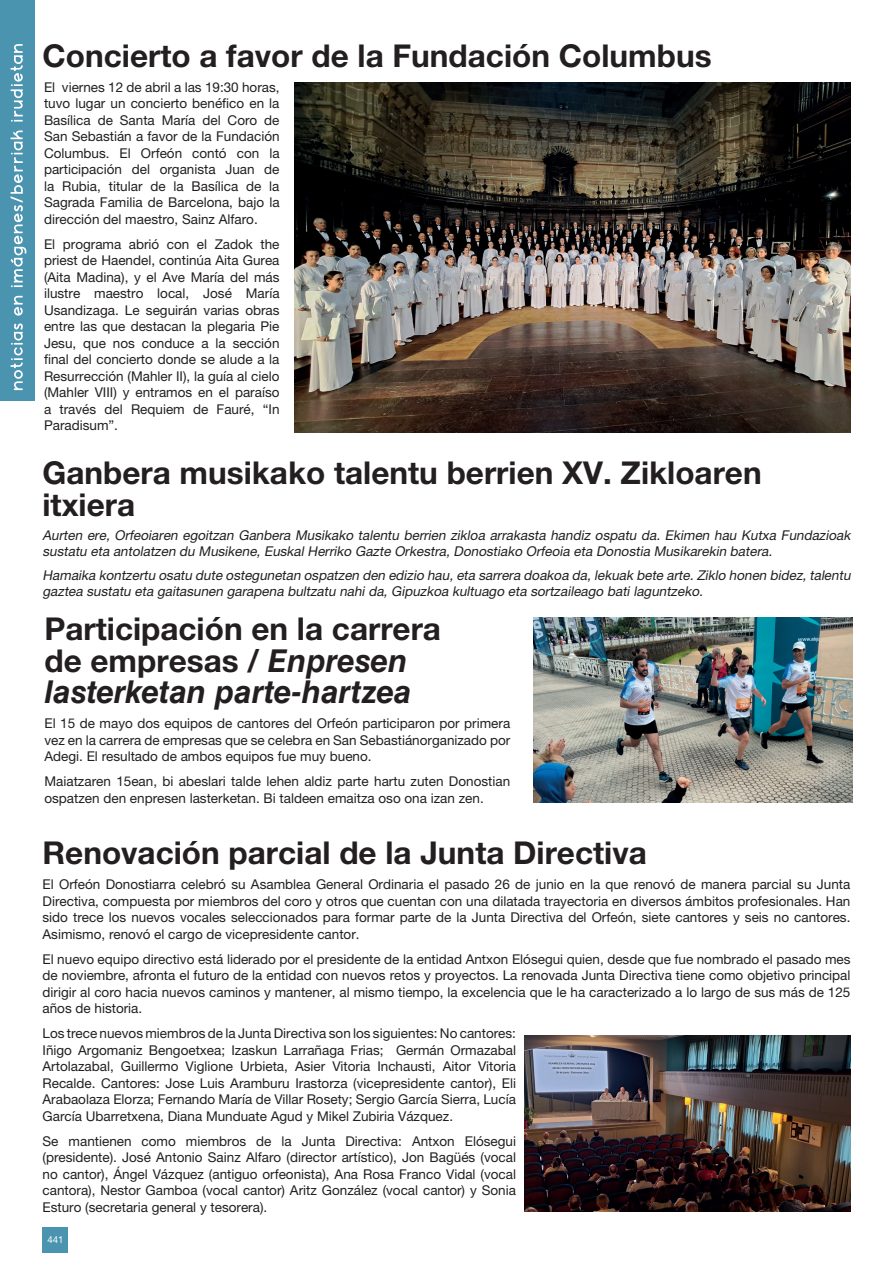
<style>
.page{position:relative;width:893px;height:1263px;background:#fff}
.page>*{position:absolute;margin:0;border:0;box-sizing:border-box;transform-origin:0 0}
.t1{font:700 31.5px/31.5px "Helvetica Neue LT Pro";color:#231f20}
.t2{font:italic 700 31.5px "Helvetica LT Std";color:#231f20}
.t3{font:13.5px/16.5px "Helvetica Neue LT Pro";color:#231f20;text-align:justify}
.t4{font:italic 13.5px/15.8px "Helvetica Neue LT Pro";color:#231f20}
.t5{font:9.6px "Helvetica Neue LT Std";color:#fff}
.s1{font-family:"Helvetica LT Std";font-style:italic}
</style>
<div class="page">
<div style="left:0;top:0;width:35px;height:401px;background:#4b94b0"></div>
<svg style="left:11px;top:323px;width:12px;height:67px"></svg>
<svg style="left:14px;top:296px;width:9px;height:20px"></svg>
<svg style="left:11px;top:130px;width:15px;height:157px"></svg>
<svg style="left:11px;top:44px;width:12px;height:78px"></svg>
<div style="left:43px;top:1227px;width:25px;height:25px;background:#4b94b0"></div>
<img style="left:294px;top:82px;width:556px;height:350px">
<img style="left:534px;top:618px;width:318px;height:185px">
<img style="left:524px;top:1036px;width:326px;height:176px">
<h1 class="t1" style="left:43px;top:39px;width:671px">Concierto a favor de la Fundación Columbus</h1>
<p class="t3" style="left:44px;top:78px;width:237px">El viernes 12 de abril a las 19:30 horas, tuvo lugar un concierto benéfico en la Basílica de Santa María del Coro de San Sebastián a favor de la Fundación Columbus. El Orfeón contó con la participación del organista Juan de la Rubia, titular de la Basílica de la Sagrada Familia de Barcelona, bajo la dirección del maestro, Sainz Alfaro.</p>
<p class="t3" style="left:44px;top:235px;width:237px">El programa abrió con el Zadok the priest de Haendel, continúa Aita Gurea (Aita Madina), y el Ave María del más ilustre maestro local, José María Usandizaga. Le seguirán varias obras entre las que destacan la plegaria Pie Jesu, que nos conduce a la sección final del concierto donde se alude a la Resurrección (Mahler II), la guía al cielo (Mahler VIII) y entramos en el paraíso a través del Requiem de Fauré, “In Paradisum”.</p>
<h1 class="t1" style="left:43px;top:457px;width:721px">Ganbera musikako talentu berrien XV. Zikloaren itxiera</h1>
<p class="t4" style="left:43px;top:527px;width:812px">Aurten ere, Orfeoiaren egoitzan Ganbera Musikako talentu berrien zikloa arrakasta handiz ospatu da. Ekimen hau Kutxa Fundazioak sustatu eta antolatzen du Musikene, Euskal Herriko Gazte Orkestra, Donostiako Orfeoia eta Donostia Musikarekin batera.</p>
<p class="t4" style="left:43px;top:567px;width:812px">Hamaika kontzertu osatu dute ostegunetan ospatzen den edizio hau,eta sarrera doakoa da,lekuak bete arte.Ziklo honen bidez,talentu gaztea sustatu eta gaitasunen garapena bultzatu nahi da, Gipuzkoa kultuago eta sortzaileago bati laguntzeko.</p>
<h1 class="t1" style="left:44px;top:612px;width:398px">Participación en la carrera de empresas / <span class="s1">Enpresen</span></h1>
<h1 class="t2" style="left:44px;top:673px;width:369px">lasterketan parte-hartzea</h1>
<p class="t3" style="left:44px;top:715px;width:467px">El 15 de mayo dos equipos de cantores del Orfeón participaron por primera vez en la carrera de empresas que se celebra en San Sebastiánorganizado por Adegi. El resultado de ambos equipos fue muy bueno.</p>
<p class="t3" style="left:44px;top:773px;width:467px">Maiatzaren 15ean, bi abeslari talde lehen aldiz parte hartu zuten Donostian ospatzen den enpresen lasterketan. Bi taldeen emaitza oso ona izan zen.</p>
<h1 class="t1" style="left:43px;top:836px;width:606px">Renovación parcial de la Junta Directiva</h1>
<p class="t3" style="left:43px;top:876px;width:809px">El Orfeón Donostiarra celebró su Asamblea General Ordinaria el pasado 26 de junio en la que renovó de manera parcial su Junta Directiva, compuesta por miembros del coro y otros que cuentan con una dilatada trayectoria en diversos ámbitos profesionales. Han sido trece los nuevos vocales seleccionados para formar parte de la Junta Directiva del Orfeón, siete cantores y seis no cantores.<br>Asimismo, renovó el cargo de vicepresidente cantor.</p>
<p class="t3" style="left:43px;top:950px;width:809px">El nuevo equipo directivo está liderado por el presidente de la entidad Antxon Elósegui quien, desde que fue nombrado el pasado mes de noviembre, afronta el futuro de la entidad con nuevos retos y proyectos. La renovada Junta Directiva tiene como objetivo principal dirigir al coro hacia nuevos caminos y mantener, al mismo tiempo, la excelencia que le ha caracterizado a lo largo de sus más de 125 años de historia.</p>
<p class="t3" style="left:43px;top:1025px;width:475px">Los trece nuevos miembros de la Junta Directiva son los siguientes: No cantores:<br>Iñigo Argomaniz Bengoetxea; Izaskun Larrañaga Frias; Germán Ormazabal Artolazabal, Guillermo Viglione Urbieta, Asier Vitoria Inchausti, Aitor Vitoria Recalde. Cantores: Jose Luis Aramburu Irastorza (vicepresidente cantor), Eli Arabaolaza Elorza; Fernando María de Villar Rosety; Sergio García Sierra, Lucía García Ubarretxena, Diana Munduate Agud y Mikel Zubiria Vázquez.</p>
<p class="t3" style="left:43px;top:1132px;width:475px">Se mantienen como miembros de la Junta Directiva: Antxon Elósegui (presidente). José Antonio Sainz Alfaro (director artístico), Jon Bagüés (vocal no cantor), Ángel Vázquez (antiguo orfeonista), Ana Rosa Franco Vidal (vocal cantora), Nestor Gamboa (vocal cantor) Aritz González (vocal cantor) y Sonia Esturo (secretaria general y tesorera).</p>
<p class="t5" style="left:47px;top:1234px;width:18px">441</p>
</div>
